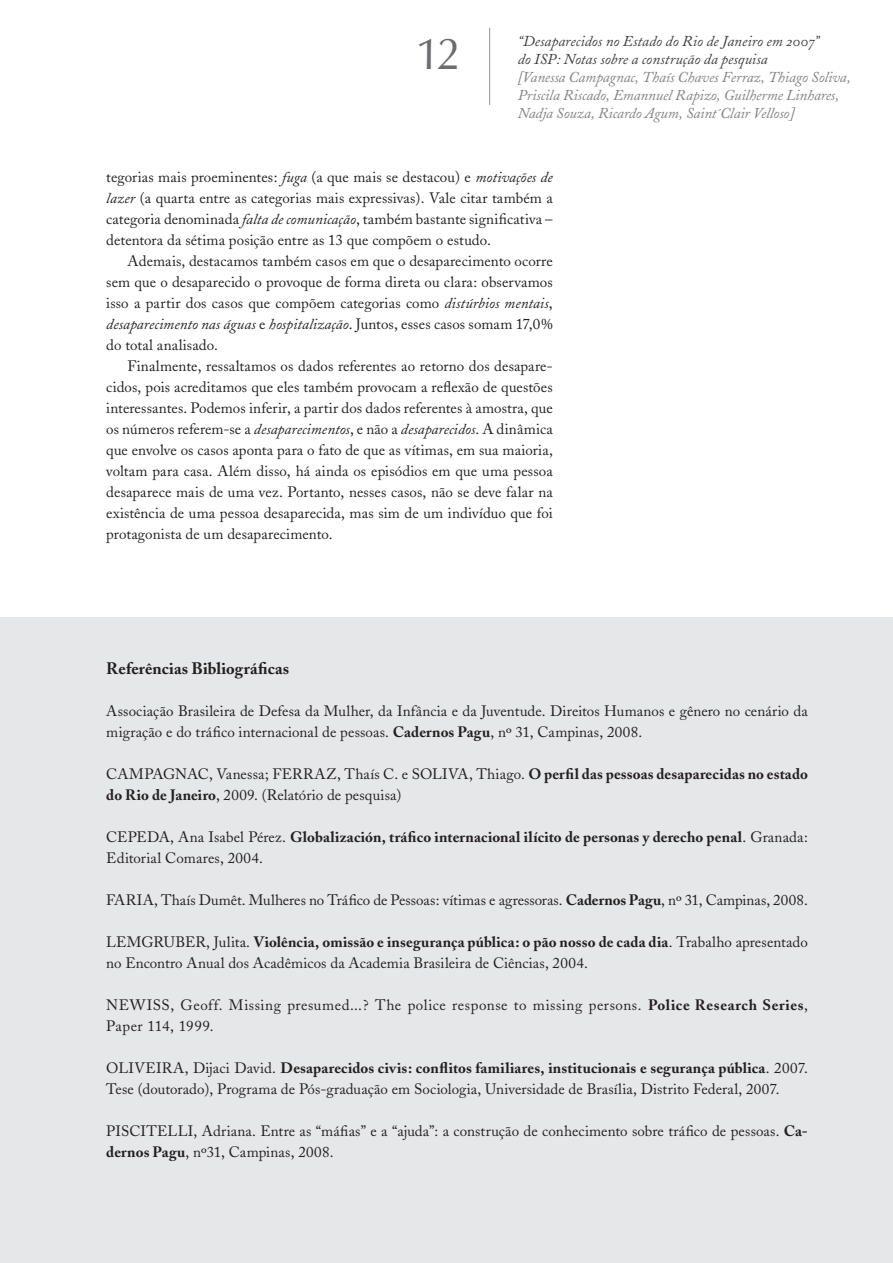
<style>
.page{position:relative;width:893px;height:1263px;background:#fff}
.page>*{position:absolute;margin:0;border:0;box-sizing:border-box;transform-origin:0 0}
.t1{font:45px "Zapf Humanist 601 BT";color:#6c6d70}
.Tópicos{font:700 16.5px "Adobe Caslon";letter-spacing:.005em;color:#231f20}
.Corpo_do_Artigo{font:15px/21px "Adobe Caslon";letter-spacing:.005em;color:#231f20}
.t2{font:15px/18px "Adobe Caslon Italic Os F";letter-spacing:-.005em;color:#808285}
.Corpo_do_Artigo-2{font:700 15px/21px "Adobe Caslon";letter-spacing:.01em;color:#231f20}
.Corpo_do_Artigo-3{font:15px/21px "Adobe Caslon";letter-spacing:.035em;color:#231f20}
.t3{font:15px/18px "Adobe Caslon Italic Os F";letter-spacing:.005em;color:#3e3e3f}
.s1{font-style:italic}
.s2{font-weight:700}
.s3{font-weight:400}
</style>
<div class="page">
<hr style="left:489px;top:28px;width:1px;height:77px;background:#939598">
<div style="left:0;top:617px;width:893px;height:646px;background:#e6e7e9"></div>
<h1 class="t1" style="left:416px;top:26px;width:47px">12</h1>
<p class="t3" style="left:518px;top:32px;width:303px">“Desaparecidos no Estado do Rio de Janeiro em 2007” do ISP: Notas sobre a construção da pesquisa</p>
<p class="t2" style="left:518px;top:68px;width:335px">[Vanessa Campagnac, Thaís Chaves Ferraz, Thiago Soliva,<br>Priscila Riscado, Emannuel Rapizo, Guilherme Linhares,<br>Nadja Souza, Ricardo Agum, Saint´Clair Velloso]</p>
<p class="Corpo_do_Artigo" style="left:106px;top:166px;width:448px;text-align:justify">tegorias mais proeminentes: <span class="s1">fuga</span> (a que mais se destacou) e <span class="s1">motivações de lazer</span> (a quarta entre as categorias mais expressivas). Vale citar também a categoria denominada <span class="s1">falta de comunicação</span>, também bastante significativa – detentora da sétima posição entre as 13 que compõem o estudo.</p>
<p class="Corpo_do_Artigo" style="left:106px;top:250px;width:448px;text-align:justify;text-indent:21px">Ademais, destacamos também casos em que o desaparecimento ocorre sem que o desaparecido o provoque de forma direta ou clara: observamos isso a partir dos casos que compõem categorias como <span class="s1">distúrbios mentais</span>, <span class="s1">desaparecimento nas águas</span> e <span class="s1">hospitalização</span>. Juntos, esses casos somam 17,0% do total analisado.</p>
<p class="Corpo_do_Artigo" style="left:106px;top:355px;width:448px;text-align:justify;text-indent:21px">Finalmente, ressaltamos os dados referentes ao retorno dos desapare&shy;cidos, pois acreditamos que eles também provocam a reflexão de questões interessantes. Podemos inferir, a partir dos dados referentes à amostra, que os números referem-se a <span class="s1">desaparecimentos</span>, e não a <span class="s1">desaparecidos</span>. A dinâmica que envolve os casos aponta para o fato de que as vítimas, em sua maioria, voltam para casa. Além disso, há ainda os episódios em que uma pessoa desaparece mais de uma vez. Portanto, nesses casos, não se deve falar na existência de uma pessoa desaparecida, mas sim de um indivíduo que foi protagonista de um desaparecimento.</p>
<p class="Tópicos" style="left:106px;top:658px;width:185px">Referências Bibliográficas</p>
<p class="Corpo_do_Artigo" style="left:106px;top:700px;width:703px">Associação Brasileira de Defesa da Mulher, da Infância e da Juventude. Direitos Humanos e gênero no cenário da migração e do tráfico internacional de pessoas. <span class="s2">Cadernos Pagu</span>, nº 31, Campinas, 2008.</p>
<p class="Corpo_do_Artigo" style="left:106px;top:763px;width:703px">CAMPAGNAC, Vanessa; FERRAZ, Thaís C. e SOLIVA, Thiago. <span class="s2">O perfil das pessoas desaparecidas no estado do Rio de Janeiro</span>, 2009. (Relatório de pesquisa)</p>
<p class="Corpo_do_Artigo-2" style="left:106px;top:826px;width:703px"><span class="s3">CEPEDA, Ana Isabel Pérez.</span> Globalización, tráfico internacional ilícito de personas y derecho penal<span class="s3">. Granada:<br>Editorial Comares, 2004.</span></p>
<p class="Corpo_do_Artigo" style="left:106px;top:889px;width:703px">FARIA, Thaís Dumêt. Mulheres no Tráfico de Pessoas: vítimas e agressoras. <span class="s2">Cadernos Pagu</span>, nº 31, Campinas, 2008.</p>
<p class="Corpo_do_Artigo" style="left:106px;top:931px;width:703px">LEMGRUBER, Julita. <span class="s2">Violência, omissão e insegurança pública: o pão nosso de cada dia</span>. Trabalho apresentado no Encontro Anual dos Acadêmicos da Academia Brasileira de Ciências, 2004.</p>
<p class="Corpo_do_Artigo-3" style="left:106px;top:994px;width:703px">NEWISS, Geoff. Missing presumed...? The police response to missing persons. <span class="s2">Police Research Series</span>,<br>Paper 114, 1999.</p>
<p class="Corpo_do_Artigo" style="left:106px;top:1057px;width:703px">OLIVEIRA, Dijaci David. <span class="s2">Desaparecidos civis: conflitos familiares, institucionais e segurança pública</span>. 2007.<br>Tese (doutorado), Programa de Pós-graduação em Sociologia, Universidade de Brasília, Distrito Federal, 2007.</p>
<p class="Corpo_do_Artigo" style="left:106px;top:1120px;width:703px">PISCITELLI, Adriana. Entre as “máfias” e a “ajuda”: a construção de conhecimento sobre tráfico de pessoas. <span class="s2">Ca&shy;dernos Pagu</span>, nº31, Campinas, 2008.</p>
</div>
